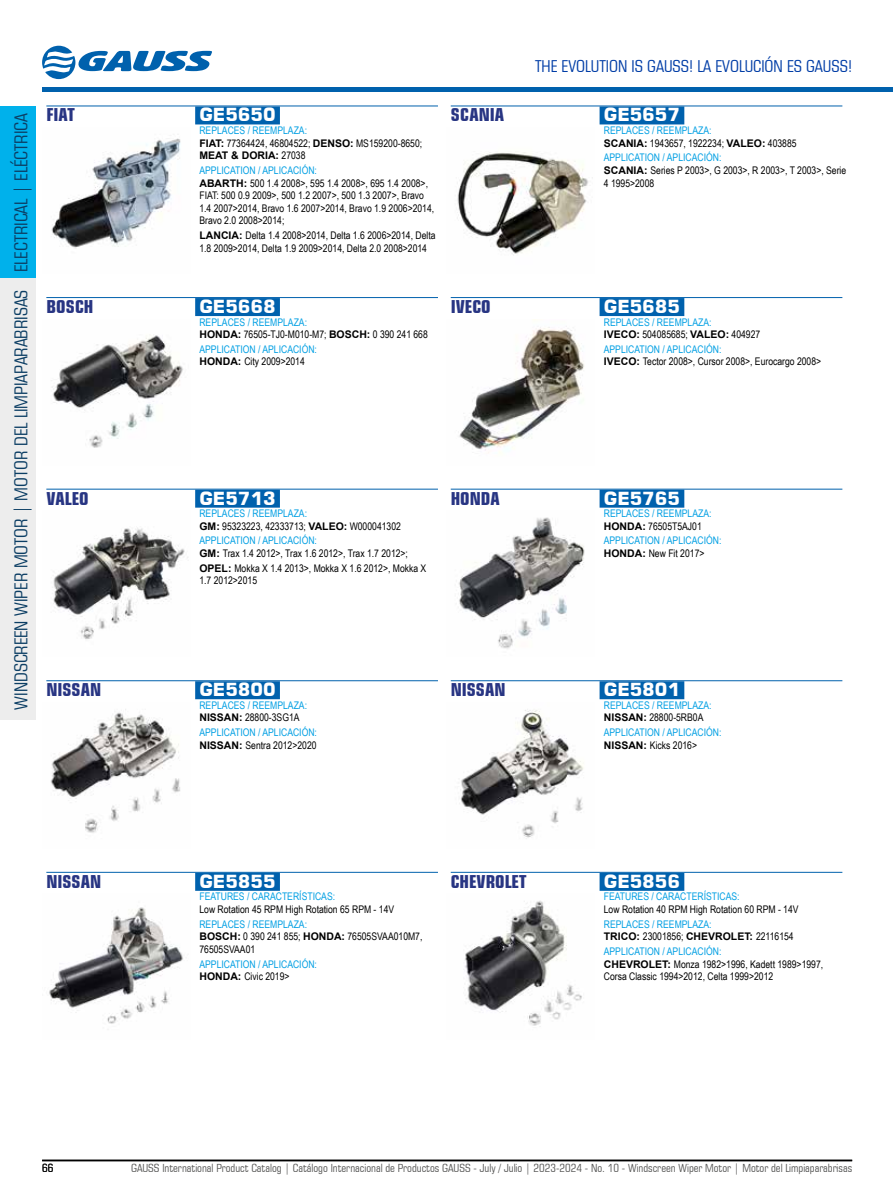
<style>
.page{position:relative;width:893px;height:1191px;background:#fff}
.page>*{position:absolute;margin:0;border:0;box-sizing:border-box;transform-origin:0 0}
.t1{font:condensed 18px "Square 721 BT";color:#0c3e64}
.t2{font:700 18px "Square 721 BT";color:#fff}
.t3{font:700 condensed 18px "Square 721 BT";color:#283583}
.t4{font:condensed 16.5px "Square 721 BT";color:#003da6}
.t5{font:condensed 11.25px "Square 721 BT";color:#575756}
.t6{font:condensed 11.25px "Square 721 BT";color:#000}
.t7{font:10.5px/12.6px "Arial Narrow";color:#000}
.t8{font:10.5px/12.6px "Arial Narrow";color:#009fe3}
.t9{font:700 10.5px "Arial";color:#000}
.s1{color:#009fe3}
.s2{font-family:"Arial";font-weight:700}
.s3{font-family:"Arial Narrow";font-weight:400}
.s4{font-family:"Arial";font-weight:700;color:#000}
.s5{color:#000}
</style>
<div class="page">
<hr style="left:42px;top:1159px;width:810px;height:2px;background:#000">
<div style="left:0;top:106px;width:36px;height:172px;background:#00b1eb"></div>
<div style="left:0;top:278px;width:36px;height:442px;background:#ededed"></div>
<svg style="left:42px;top:46px;width:170px;height:33px"></svg>
<hr style="left:42px;top:87px;width:851px;height:4px;background:#0061ad">
<hr style="left:46px;top:106px;width:392px;height:1px;background:#0061ad">
<div style="left:195px;top:106px;width:85px;height:18px;background:#0061ad"></div>
<img style="left:51px;top:138px;width:130px;height:111px">
<hr style="left:451px;top:106px;width:391px;height:1px;background:#0061ad">
<div style="left:600px;top:106px;width:84px;height:18px;background:#0061ad"></div>
<img style="left:457px;top:151px;width:136px;height:104px">
<hr style="left:46px;top:297px;width:392px;height:1px;background:#0061ad">
<div style="left:195px;top:298px;width:85px;height:18px;background:#0061ad"></div>
<img style="left:51px;top:335px;width:132px;height:113px">
<hr style="left:451px;top:297px;width:391px;height:1px;background:#0061ad">
<div style="left:600px;top:298px;width:84px;height:18px;background:#0061ad"></div>
<img style="left:459px;top:319px;width:125px;height:134px">
<hr style="left:46px;top:489px;width:392px;height:1px;background:#0061ad">
<div style="left:195px;top:489px;width:85px;height:18px;background:#0061ad"></div>
<img style="left:52px;top:528px;width:136px;height:111px">
<hr style="left:451px;top:489px;width:391px;height:1px;background:#0061ad">
<div style="left:600px;top:489px;width:84px;height:18px;background:#0061ad"></div>
<img style="left:458px;top:517px;width:127px;height:132px">
<hr style="left:46px;top:680px;width:392px;height:1px;background:#0061ad">
<div style="left:195px;top:681px;width:85px;height:18px;background:#0061ad"></div>
<img style="left:50px;top:709px;width:130px;height:124px">
<hr style="left:451px;top:680px;width:391px;height:1px;background:#0061ad">
<div style="left:600px;top:681px;width:84px;height:18px;background:#0061ad"></div>
<img style="left:459px;top:709px;width:125px;height:130px">
<hr style="left:46px;top:872px;width:392px;height:1px;background:#0061ad">
<div style="left:195px;top:873px;width:85px;height:18px;background:#0061ad"></div>
<img style="left:49px;top:907px;width:134px;height:117px">
<hr style="left:451px;top:872px;width:391px;height:1px;background:#0061ad">
<div style="left:600px;top:873px;width:84px;height:18px;background:#0061ad"></div>
<img style="left:465px;top:900px;width:117px;height:127px">
<h1 class="t1" style="left:10px;top:272px;width:160px;rotate:-90deg">ELECTRICAL | ELÉCTRICA</h1>
<h1 class="t1" style="left:10px;top:710px;width:421px;rotate:-90deg">WINDSCREEN WIPER MOTOR | MOTOR DEL LIMPIAPARABRISAS</h1>
<h1 class="t3" style="left:46px;top:104px;width:30px">FIAT</h1>
<h1 class="t2" style="left:199px;top:104px;width:78px">GE5650</h1>
<p class="t7" style="left:199px;top:124px;width:224px"><span class="s1">REPLACES / REEMPLAZA:<br></span><span class="s2">FIAT:</span> 77364424, 46804522; <span class="s2">DENSO:</span> MS159200-8650;</p>
<p class="t9" style="left:199px;top:148px;width:108px">MEAT &amp; DORIA: <span class="s3">27038</span></p>
<p class="t7" style="left:199px;top:163px;width:236px"><span class="s1">APPLICATION / APLICACIÓN:<br></span><span class="s2">ABARTH:</span> 500 1.4 2008&gt;, 595 1.4 2008&gt;, 695 1.4 2008&gt;, FIAT: 500 0.9 2009&gt;, 500 1.2 2007&gt;, 500 1.3 2007&gt;, Bravo 1.4 2007&gt;2014, Bravo 1.6 2007&gt;2014, Bravo 1.9 2006&gt;2014, Bravo 2.0 2008&gt;2014;</p>
<p class="t7" style="left:199px;top:229px;width:238px"><span class="s2">LANCIA:</span> Delta 1.4 2008&gt;2014, Delta 1.6 2006&gt;2014, Delta<br>1.8 2009&gt;2014, Delta 1.9 2009&gt;2014, Delta 2.0 2008&gt;2014</p>
<h1 class="t3" style="left:46px;top:295px;width:49px">BOSCH</h1>
<h1 class="t2" style="left:199px;top:295px;width:78px">GE5668</h1>
<p class="t7" style="left:199px;top:315px;width:230px"><span class="s1">REPLACES / REEMPLAZA:<br></span><span class="s2">HONDA:</span> 76505-TJ0-M010-M7; <span class="s2">BOSCH:</span> 0 390 241 668</p>
<p class="t8" style="left:199px;top:342px;width:119px">APPLICATION / APLICACIÓN:<br><span class="s4">HONDA:</span> <span class="s5">City 2009&gt;2014</span></p>
<h1 class="t3" style="left:46px;top:487px;width:44px">VALEO</h1>
<h1 class="t2" style="left:199px;top:487px;width:78px">GE5713</h1>
<p class="t7" style="left:199px;top:507px;width:203px"><span class="s1">REPLACES / REEMPLAZA:<br></span><span class="s2">GM:</span> 95323223, 42333713; <span class="s2">VALEO:</span> W000041302</p>
<p class="t7" style="left:199px;top:534px;width:210px"><span class="s1">APPLICATION / APLICACIÓN:<br></span><span class="s2">GM:</span> Trax 1.4 2012&gt;, Trax 1.6 2012&gt;, Trax 1.7 2012&gt;;</p>
<p class="t7" style="left:199px;top:561px;width:228px"><span class="s2">OPEL:</span> Mokka X 1.4 2013&gt;, Mokka X 1.6 2012&gt;, Mokka X<br>1.7 2012&gt;2015</p>
<h1 class="t3" style="left:46px;top:679px;width:56px">NISSAN</h1>
<h1 class="t2" style="left:199px;top:678px;width:78px">GE5800</h1>
<p class="t8" style="left:199px;top:698px;width:109px">REPLACES / REEMPLAZA:<br><span class="s4">NISSAN:</span> <span class="s5">28800-3SG1A</span></p>
<p class="t8" style="left:199px;top:725px;width:119px">APPLICATION / APLICACIÓN:<br><span class="s4">NISSAN:</span> <span class="s5">Sentra 2012&gt;2020</span></p>
<h2 class="t4" style="left:535px;top:56px;width:319px">THE EVOLUTION IS GAUSS! LA EVOLUCIÓN ES GAUSS!</h2>
<h1 class="t3" style="left:451px;top:104px;width:55px">SCANIA</h1>
<h1 class="t2" style="left:604px;top:104px;width:78px">GE5657</h1>
<p class="t7" style="left:604px;top:124px;width:194px"><span class="s1">REPLACES / REEMPLAZA:<br></span><span class="s2">SCANIA:</span> 1943657, 1922234; <span class="s2">VALEO:</span> 403885</p>
<p class="t7" style="left:604px;top:151px;width:244px"><span class="s1">APPLICATION / APLICACIÓN:<br></span><span class="s2">SCANIA:</span> Series P 2003&gt;, G 2003&gt;, R 2003&gt;, T 2003&gt;, Serie<br>4 1995&gt;2008</p>
<h1 class="t3" style="left:451px;top:295px;width:41px">IVECO</h1>
<h1 class="t2" style="left:604px;top:295px;width:78px">GE5685</h1>
<p class="t8" style="left:604px;top:315px;width:158px">REPLACES / REEMPLAZA:<br><span class="s4">IVECO:</span> <span class="s5">504085685;</span> <span class="s4">VALEO:</span> <span class="s5">404927</span></p>
<p class="t7" style="left:604px;top:342px;width:219px"><span class="s1">APPLICATION / APLICACIÓN:<br></span><span class="s2">IVECO:</span> Tector 2008&gt;, Cursor 2008&gt;, Eurocargo 2008&gt;</p>
<h1 class="t3" style="left:451px;top:487px;width:51px">HONDA</h1>
<h1 class="t2" style="left:604px;top:487px;width:78px">GE5765</h1>
<p class="t8" style="left:604px;top:507px;width:109px">REPLACES / REEMPLAZA:<br><span class="s4">HONDA:</span> <span class="s5">76505T5AJ01</span></p>
<p class="t8" style="left:604px;top:534px;width:119px">APPLICATION / APLICACIÓN:<br><span class="s4">HONDA:</span> <span class="s5">New Fit 2017&gt;</span></p>
<h1 class="t3" style="left:451px;top:679px;width:56px">NISSAN</h1>
<h1 class="t2" style="left:604px;top:678px;width:78px">GE5801</h1>
<p class="t8" style="left:604px;top:698px;width:109px">REPLACES / REEMPLAZA:<br><span class="s4">NISSAN:</span> <span class="s5">28800-5RB0A</span></p>
<p class="t8" style="left:604px;top:725px;width:119px">APPLICATION / APLICACIÓN:<br><span class="s4">NISSAN:</span> <span class="s5">Kicks 2016&gt;</span></p>
<h1 class="t3" style="left:46px;top:870px;width:56px">NISSAN</h1>
<h1 class="t2" style="left:199px;top:870px;width:78px">GE5855</h1>
<p class="t8" style="left:199px;top:890px;width:137px">FEATURES / CARACTERÍSTICAS:</p>
<p class="t7" style="left:199px;top:902px;width:196px">Low Rotation 45 RPM High Rotation 65 RPM - 14V</p>
<p class="t7" style="left:199px;top:917px;width:225px"><span class="s1">REPLACES / REEMPLAZA:<br></span><span class="s2">BOSCH:</span> 0 390 241 855; <span class="s2">HONDA:</span> 76505SVAA010M7,<br>76505SVAA01</p>
<p class="t8" style="left:199px;top:957px;width:119px">APPLICATION / APLICACIÓN:<br><span class="s4">HONDA:</span> <span class="s5">Civic 2019&gt;</span></p>
<h1 class="t3" style="left:451px;top:870px;width:77px">CHEVROLET</h1>
<h1 class="t2" style="left:604px;top:870px;width:78px">GE5856</h1>
<p class="t8" style="left:604px;top:890px;width:137px">FEATURES / CARACTERÍSTICAS:</p>
<p class="t7" style="left:604px;top:902px;width:196px">Low Rotation 40 RPM High Rotation 60 RPM - 14V</p>
<p class="t8" style="left:604px;top:917px;width:191px">REPLACES / REEMPLAZA:<br><span class="s4">TRICO:</span> <span class="s5">23001856;</span> <span class="s4">CHEVROLET:</span> <span class="s5">22116154</span></p>
<p class="t7" style="left:604px;top:944px;width:221px"><span class="s1">APPLICATION / APLICACIÓN:<br></span><span class="s2">CHEVROLET:</span> Monza 1982&gt;1996, Kadett 1989&gt;1997,<br>Corsa Classic 1994&gt;2012, Celta 1999&gt;2012</p>
<p class="t6" style="left:42px;top:1161px;width:13px">66</p>
<p class="t5" style="left:131px;top:1161px;width:723px">GAUSS International Product Catalog | Catálogo Internacional de Productos GAUSS - July / Julio | 2023-2024 - No. 10 - Windscreen Wiper Motor | Motor del Limpiaparabrisas</p>
</div>
